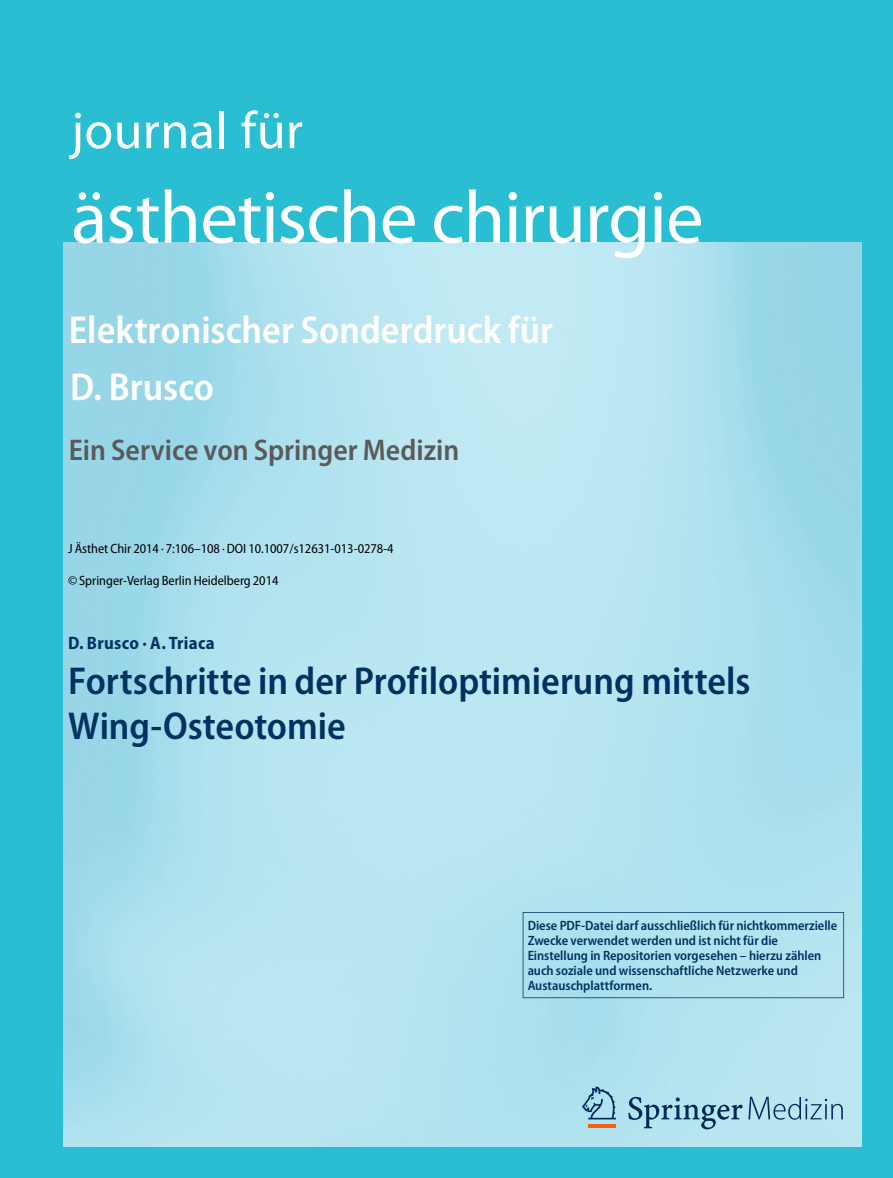
<style>
.page{position:relative;width:893px;height:1178px;background:#29bed1}
.page>*{position:absolute;margin:0;border:0;box-sizing:border-box;transform-origin:0 0}
.t1{font:600 semi-condensed 85.5px "Myriad Pro";letter-spacing:-.01em;color:#fff}
.t2{font:75px "Myriad Pro";letter-spacing:-.015em;color:#fff}
.t3{font:semi-condensed 60px "Myriad Pro";letter-spacing:-.01em;color:#fff}
.t4{font:600 semi-condensed 39px/45px "Myriad Pro";color:#003261}
.t5{font:600 semi-condensed 39px "Myriad Pro";color:#fff}
.t6{font:600 semi-condensed 30px "Myriad Pro";color:#5a5a59}
.t7{font:700 semi-condensed 18px "Myriad Pro";letter-spacing:.015em;color:#003261}
.t8{font:600 semi-condensed 13.5px/15px "Myriad Pro";letter-spacing:-.005em;color:#003261}
.t9{font:semi-condensed 13.5px "Myriad Pro";color:#000}
</style>
<div class="page">
<img style="left:64px;top:242px;width:797px;height:904px">
<hr style="left:588px;top:1125px;width:28px;height:3px;background:#f76013">
<svg style="left:582px;top:1086px;width:34px;height:33px"></svg>
<svg style="left:628px;top:1097px;width:215px;height:32px;background:#95c2d4"></svg>
<svg style="left:523px;top:912px;width:321px;height:86px;background:#addeec"></svg>
<h3 class="t3" style="left:71px;top:95px;width:236px">journal für</h3>
<h1 class="t1" style="left:71px;top:167px;width:701px">ästhetische chirurgie</h1>
<h2 class="t2" style="left:71px;top:171px;width:634px">ästhetische chirurgie</h2>
<h3 class="t5" style="left:69px;top:308px;width:486px">Elektronischer Sonderdruck für</h3>
<h3 class="t5" style="left:70px;top:365px;width:145px">D. Brusco</h3>
<h3 class="t6" style="left:69px;top:433px;width:392px">Ein Service von Springer Medizin</h3>
<p class="t9" style="left:68px;top:541px;width:327px">J Ästhet Chir 2014 · 7:106–108 · DOI 10.1007/s12631-013-0278-4</p>
<p class="t9" style="left:68px;top:573px;width:212px">© Springer-Verlag Berlin Heidelberg 2014</p>
<h3 class="t7" style="left:68px;top:632px;width:148px">D. Brusco · A. Triaca</h3>
<h3 class="t4" style="left:68px;top:659px;width:684px">Fortschritte in der Profiloptimierung mittels<br>Wing-Osteotomie</h3>
<p class="t8" style="left:528px;top:918px;width:311px">Diese PDF-Datei darf ausschließlich für nicht kommerzielle Zwecke verwendet werden und ist nicht für die Einstellung in Repositorien vorgesehen – hierzu zählen auch soziale und wissen schaftliche Netzwerke und Austauschplattformen.</p>
</div>
